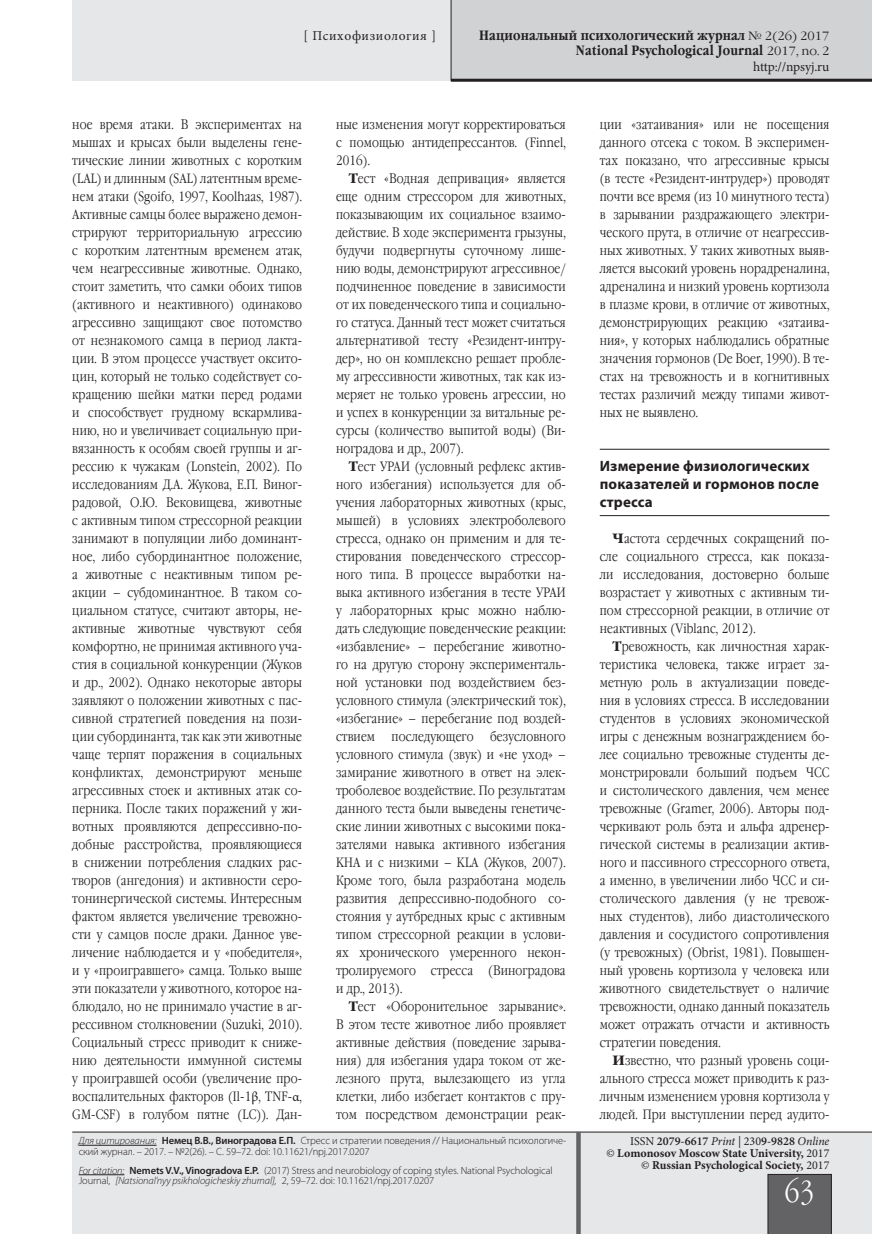
<style>
.page{position:relative;width:872px;height:1234px;background:#fff}
.page>*{position:absolute;margin:0;border:0;box-sizing:border-box;transform-origin:0 0}
.t1{font:30px "Garamond Narrow C";color:#fff}
.SubHeader___1st_leve{font:700 15px/18px "Myriad Pro";letter-spacing:.01em;color:#231f20}
.Main_text{font:13.5px/18px "Garamond Narrow C";letter-spacing:.01em;color:#231f20;text-align:justify}
.t2{font:700 13.5px/15px "Garamond Narrow C";letter-spacing:.01em;color:#231f20;text-align:right}
.t3{font:13.5px "Minion Pro";letter-spacing:.035em;color:#231f20}
.t4{font:13.5px "Minion Pro";letter-spacing:-.015em;color:#231f20}
.t5{font:700 12px/12px "Minion Pro";color:#231f20;text-align:right}
.t6{font:300 10.5px/10.5px "Myriad Pro";letter-spacing:-.01em;color:#231f20}
.s1{font-family:"Garamond C";font-weight:400;font-size:12px}
.s2{font-family:"Minion Pro"}
.s3{font-family:"Garamond C";font-weight:700}
.s4{font-style:italic}
.s5{font-weight:600}
.s6{font-weight:400}
.s7{font-weight:400;font-style:italic}
</style>
<div class="page">
<div style="left:72px;top:0;width:800px;height:81px;background:#e6e7e9"></div>
<div style="left:451px;top:0;width:421px;height:81px;background:#d1d2d4"></div>
<div style="left:72px;top:1132px;width:800px;height:101px;background:#e6e7e9"></div>
<hr style="left:72px;top:1131px;width:800px;height:1px;background:#231f20">
<div style="left:767px;top:1173px;width:64px;height:60px;background:#636366"></div>
<hr style="left:451px;top:79px;width:421px;height:3px;background:#231f20">
<div style="left:576px;top:1131px;width:5px;height:102px;background:#636366"></div>
<hr style="left:451px;top:0;width:1px;height:81px;background:#231f20">
<hr style="left:79px;top:1144px;width:78px;height:1px;background:#231f20">
<hr style="left:79px;top:1174px;width:45px;height:1px;background:#231f20">
<hr style="left:600px;top:449px;width:229px;height:1px;background:#231f20">
<hr style="left:600px;top:515px;width:229px;height:1px;background:#231f20">
<p class="t3" style="left:303px;top:26px;width:134px">[ Психофизиология ]</p>
<p class="t2" style="left:479px;top:28px;width:352px">Национальный психологический журнал <span class="s1">№ 2(26) 2017<br></span>National Psychological Journal <span class="s1">2017, no. 2</span></p>
<p class="t4" style="left:753px;top:57px;width:78px">http://npsyj.ru</p>
<p class="Main_text" style="left:72px;top:115px;width:231px">ное время атаки. В экспериментах на мышах и крысах были выделены гене&shy;тические линии животных с коротким (LAL) и длинным (SAL) латентным време&shy;нем атаки (Sgoifo, 1997, Koolhaas, 1987).<br>Активные самцы более выражено демон&shy;стрируют территориальную агрессию с коротким латентным временем атак, чем неагрессивные животные. Однако, стоит заметить, что самки обоих типов (активного и неактивного) одинаково агрессивно защищают свое потомство от незнакомого самца в период лакта&shy;ции. В этом процессе участвует оксито&shy;цин, который не только содействует со&shy;кращению шейки матки перед родами и способствует грудному вскармлива&shy;нию, но и увеличивает социальную при&shy;вязанность к особям своей группы и аг&shy;рессию к чужакам (Lonstein, 2002). По исследованиям Д.А. Жукова, Е.П. Виног&shy;радовой, О.Ю. Вековищева, животные с активным типом стрессорной реакции занимают в популяции либо доминант&shy;ное, либо субординантное положение, а животные с неактивным типом ре&shy;акции – субдоминантное. В таком со&shy;циальном статусе, считают авторы, не&shy;активные животные чувствуют себя комфортно, не принимая активного уча&shy;стия в социальной конкуренции (Жуков и др., 2002). Однако некоторые авторы заявляют о положении животных с пас&shy;сивной стратегией поведения на пози&shy;ции субординанта, так как эти животные чаще терпят поражения в социальных конфликтах, демонстрируют меньше агрессивных стоек и активных атак со&shy;перника. После таких поражений у жи&shy;вотных проявляются депрессивно-по&shy;добные расстройства, проявляющиеся в снижении потребления сладких рас&shy;творов (ангедония) и активности серо&shy;тонинергической системы. Интересным фактом является увеличение тревожно&shy;сти у самцов после драки. Данное уве&shy;личение наблюдается и у «победителя», и у «проигравшего» самца. Только выше эти показатели у животного, которое на&shy;блюдало, но не принимало участие в аг&shy;рессивном столкновении (Suzuki, 2010).<br>Социальный стресс приводит к сниже&shy;нию деятельности иммунной системы у проигравшей особи (увеличение про&shy;воспалительных факторов (Il-1<span class="s2">β</span>, TNF-<span class="s2">α</span>, GM-CSF) в голубом пятне (LC)). Дан-</p>
<p class="Main_text" style="left:336px;top:115px;width:231px">ные изменения могут корректироваться с помощью антидепрессантов. (Finnel, 2016).</p>
<p class="Main_text" style="left:336px;top:169px;width:231px;text-indent:13px"><span class="s3">Т</span>ест «Водная депривация» является еще одним стрессором для животных, показывающим их социальное взаимо&shy;действие. В ходе эксперимента грызуны, будучи подвергнуты суточному лише&shy;нию воды, демонстрируют агрессивное/ подчиненное поведение в зависимости от их поведенческого типа и социально&shy;го статуса. Данный тест может считаться альтернативой тесту «Резидент-интру&shy;дер», но он комплексно решает пробле&shy;му агрессивности животных, так как из&shy;меряет не только уровень агрессии, но и успех в конкуренции за витальные ре&shy;сурсы (количество выпитой воды) (Ви&shy;ноградова и др., 2007).</p>
<p class="Main_text" style="left:336px;top:457px;width:231px;text-indent:13px"><span class="s3">Т</span>ест УРАИ (условный рефлекс актив&shy;ного избегания) используется для об&shy;учения лабораторных животных (крыс, мышей) в условиях электроболевого стресса, однако он применим и для те&shy;стирования поведенческого стрессор&shy;ного типа. В процессе выработки на&shy;выка активного избегания в тесте УРАИ у лабораторных крыс можно наблю&shy;дать следующие поведенческие реакции: «избавление» – перебегание животно&shy;го на другую сторону эксперименталь&shy;ной установки под воздействием без&shy;условного стимула (электрический ток), «избегание» – перебегание под воздей&shy;ствием последующего безусловного условного стимула (звук) и «не уход» – замирание животного в ответ на элек&shy;троболевое воздействие. По результатам данного теста были выведены генетиче&shy;ские линии животных с высокими пока&shy;зателями навыка активного избегания KHA и с низкими – KLA (Жуков, 2007).<br>Кроме того, была разработана модель развития депрессивно-подобного со&shy;стояния у аутбредных крыс с активным типом стрессорной реакции в услови&shy;ях хронического умеренного некон&shy;тролируемого стресса (Виноградова и др., 2013).</p>
<p class="Main_text" style="left:336px;top:997px;width:231px;text-indent:13px"><span class="s3">Т</span>ест «Оборонительное зарывание».<br>В этом тесте животное либо проявляет активные действия (поведение зарыва&shy;ния) для избегания удара током от же&shy;лезного прута, вылезающего из угла клетки, либо избегает контактов с пру&shy;том посредством демонстрации реак-</p>
<p class="t6" style="left:79px;top:1134px;width:489px"><span class="s4">Для цитирования:</span> <span class="s5">Немец В.В., Виноградова Е.П.</span> Стресс и стратегии поведения // Национальный психологиче&shy;ский журнал. – 2017. – №2(26). – С. 59–72. doi: 10.11621/npj.2017.0207</p>
<p class="t6" style="left:79px;top:1164px;width:475px"><span class="s4">For citation:</span> <span class="s5">Nemets V.V., Vinogradova E.P.</span> (2017) Stress and neurobiology of coping styles. National Psychological<br>Journal, <span class="s4">[Natsional’nyy psikhologicheskiy zhurnal],</span> 2, 59–72. doi: 10.11621/npj.2017.0207</p>
<p class="Main_text" style="left:600px;top:115px;width:231px">ции «затаивания» или не посещения данного отсека с током. В эксперимен&shy;тах показано, что агрессивные крысы (в тесте «Резидент-интрудер») проводят почти все время (из 10 минутного теста) в зарывании раздражающего электри&shy;ческого прута, в отличие от неагрессив&shy;ных животных. У таких животных выяв&shy;ляется высокий уровень норадреналина, адреналина и низкий уровень кортизола в плазме крови, в отличие от животных, демонстрирующих реакцию «затаива&shy;ния», у которых наблюдались обратные значения гормонов (De Boer, 1990). В те&shy;стах на тревожность и в когнитивных тестах различий между типами живот&shy;ных не выявлено.</p>
<p class="SubHeader___1st_leve" style="left:600px;top:456px;width:221px">Измерение физиологических показателей и гормонов после стресса</p>
<p class="Main_text" style="left:600px;top:529px;width:231px;text-indent:13px"><span class="s3">Ч</span>астота сердечных сокращений по&shy;сле социального стресса, как показа&shy;ли исследования, достоверно больше возрастает у животных с активным ти&shy;пом стрессорной реакции, в отличие от неактивных (Viblanc, 2012).</p>
<p class="Main_text" style="left:600px;top:637px;width:231px;text-indent:13px"><span class="s3">Т</span>ревожность, как личностная харак&shy;теристика человека, также играет за&shy;метную роль в актуализации поведе&shy;ния в условиях стресса. В исследовании студентов в условиях экономической игры с денежным вознаграждением бо&shy;лее социально тревожные студенты де&shy;монстрировали больший подъем ЧСС и систолического давления, чем менее тревожные (Gramer, 2006). Авторы под&shy;черкивают роль бэта и альфа адренер&shy;гической системы в реализации актив&shy;ного и пассивного стрессорного ответа, а именно, в увеличении либо ЧСС и си&shy;столического давления (у не тревож&shy;ных студентов), либо диастолического давления и сосудистого сопротивления (у тревожных) (Obrist, 1981). Повышен&shy;ный уровень кортизола у человека или животного свидетельствует о наличие тревожности, однако данный показатель может отражать отчасти и активность стратегии поведения.</p>
<p class="Main_text" style="left:600px;top:1051px;width:231px;text-indent:13px"><span class="s3">И</span>звестно, что разный уровень соци&shy;ального стресса может приводить к раз&shy;личным изменением уровня кортизола у людей. При выступлении перед аудито-</p>
<p class="t5" style="left:606px;top:1134px;width:225px"><span class="s6">ISSN</span> <span class="s5">2079-6617</span> <span class="s7">Print</span> <span class="s6">| 230</span><span class="s5">9-9828</span> <span class="s7">Online<br>©</span> Lomonosov Moscow State University, <span class="s6">2017 ©</span> Russian Psychological Society, <span class="s6">2017</span></p>
<h1 class="t1" style="left:785px;top:1175px;width:31px">63</h1>
</div>
